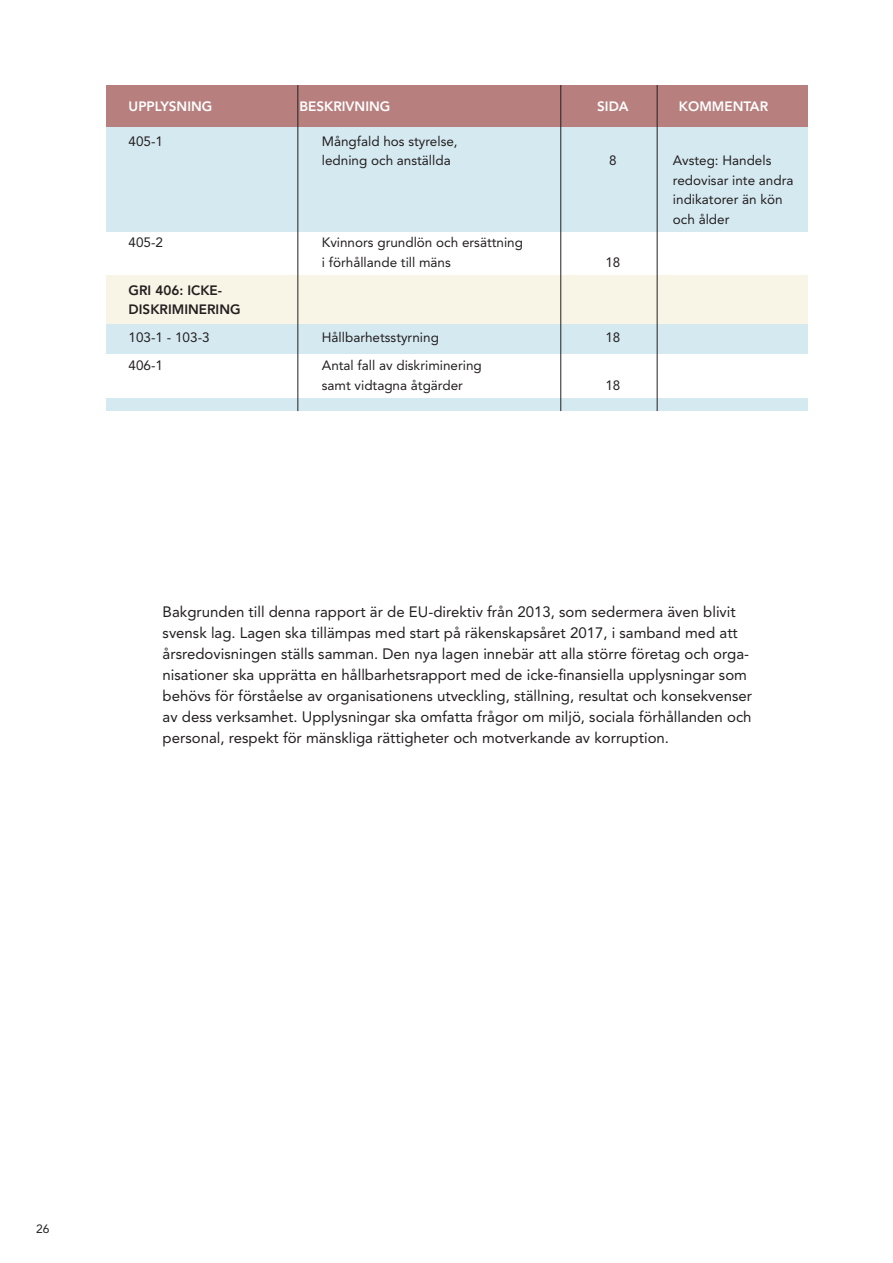
<style>
.page{position:relative;width:893px;height:1263px;background:#fff}
.page>*{position:absolute;margin:0;border:0;box-sizing:border-box;transform-origin:0 0}
.t1{font:15px/21px "Avenir LT Std";color:#231f20}
.t2{font:13.5px/19.5px "Avenir LT Std";color:#231f20}
.t3{font:800 13.5px "Avenir LT Std";color:#fff}
.t4{font:800 13.5px/19.5px "Avenir LT Std";color:#231f20}
.t5{font:12px "Avenir LT Std";color:#231f20}
</style>
<div class="page">
<div style="left:106px;top:85px;width:702px;height:43px;background:#b7807f"></div>
<div style="left:106px;top:128px;width:702px;height:104px;background:#d5e9f0"></div>
<div style="left:106px;top:324px;width:702px;height:29px;background:#d5e9f0"></div>
<div style="left:106px;top:398px;width:702px;height:13px;background:#d5e9f0"></div>
<div style="left:106px;top:275px;width:702px;height:49px;background:#f9f5e6"></div>
<hr style="left:298px;top:85px;width:1px;height:326px;background:#231f20">
<hr style="left:560px;top:85px;width:1px;height:326px;background:#231f20">
<hr style="left:657px;top:85px;width:1px;height:326px;background:#231f20">
<p class="t3" style="left:129px;top:99px;width:85px">UPPLYSNING</p>
<p class="t3" style="left:299px;top:99px;width:93px">BESKRIVNING</p>
<p class="t3" style="left:597px;top:99px;width:33px">SIDA</p>
<p class="t3" style="left:679px;top:99px;width:91px">KOMMENTAR</p>
<p class="t2" style="left:129px;top:131px;width:36px">405-1</p>
<p class="t2" style="left:322px;top:131px;width:137px">Mångfald hos styrelse, ledning och anställda</p>
<p class="t2" style="left:609px;top:151px;width:9px">8</p>
<p class="t2" style="left:673px;top:151px;width:122px">Avsteg: Handels redovisar inte andra indikatorer än kön och ålder</p>
<p class="t2" style="left:129px;top:233px;width:36px">405-2</p>
<p class="t2" style="left:322px;top:233px;width:203px">Kvinnors grundlön och ersättning i förhållande till mäns</p>
<p class="t2" style="left:605px;top:252px;width:17px">18</p>
<p class="t4" style="left:129px;top:280px;width:114px">GRI 406: ICKE-<br>DISKRIMINERING</p>
<p class="t2" style="left:129px;top:328px;width:83px">103-1 - 103-3</p>
<p class="t2" style="left:322px;top:328px;width:119px">Hållbarhetsstyrning</p>
<p class="t2" style="left:605px;top:328px;width:17px">18</p>
<p class="t2" style="left:129px;top:356px;width:36px">406-1</p>
<p class="t2" style="left:322px;top:356px;width:162px">Antal fall av diskriminering samt vidtagna åtgärder</p>
<p class="t2" style="left:605px;top:375px;width:17px">18</p>
<p class="t1" style="left:163px;top:601px;width:591px">Bakgrunden till denna rapport är de EU-direktiv från 2013, som sedermera även blivit svensk lag. Lagen ska tillämpas med start på räkenskapsåret 2017, i samband med att årsredovisningen ställs samman. Den nya lagen innebär att alla större företag och orga&shy;nisationer ska upprätta en hållbarhetsrapport med de icke-finansiella upplysningar som behövs för förståelse av organisationens utveckling, ställning, resultat och konsekvenser av dess verksamhet. Upplysningar ska omfatta frågor om miljö, sociala förhållanden och personal, respekt för mänskliga rättigheter och motverkande av korruption.</p>
<p class="t5" style="left:36px;top:1221px;width:15px">26</p>
</div>
